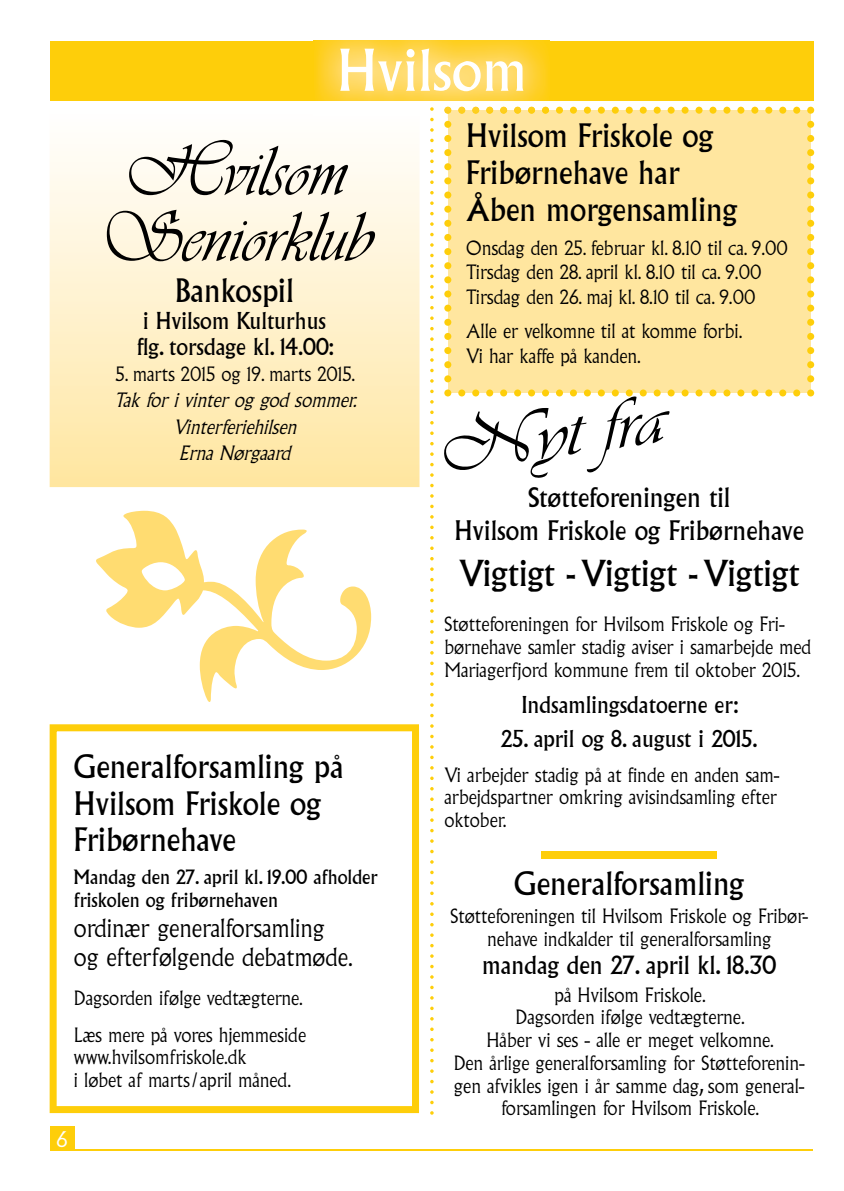
<style>
.page{position:relative;width:844px;height:1191px;background:#fff}
.page>*{position:absolute;margin:0;border:0;box-sizing:border-box;transform-origin:0 0}
.t1{font:73.5px/66px "Vivaldii";color:#000;text-align:center;scale:.95 1}
.t2{font:73.5px "Vivaldii";color:#000;scale:1.1 1}
.t3{font:56px "Albertus";color:#fff}
.t4{font:35px "Albertus";color:#000;scale:.95 1}
.t5{font:31.5px/36.8px "Albertus";color:#000;scale:.95 1}
.t6{font:26.25px/33.2px "Albertus";color:#000;text-align:center;scale:.95 1}
.t7{font:300 24.5px/29.8px "Albertus";color:#000;scale:.95 1}
.t8{font:24.5px "Albertus";color:#000;scale:.95 1}
.t9{font:22.75px/26.2px "Albertus";color:#000;scale:.95 1}
.t10{font:300 21px "Albertus";color:#fff}
.t11{font:300 19.25px/22.8px "Albertus";color:#000;scale:.95 1}
.t12{font:19.25px/22.8px "Albertus";color:#000;scale:.95 1}
.t13{font:italic 300 19.25px/26.2px "Albertus";color:#000;text-align:center;scale:.95 1}
</style>
<div class="page">
<svg style="left:50px;top:724px;width:369px;height:389px"></svg>
<div style="left:50px;top:1126px;width:24px;height:25px;background:#fece0a"></div>
<hr style="left:72px;top:1149px;width:741px;height:2px;background:#fece0a">
<svg style="left:50px;top:151px;width:369px;height:336px;background:#fff1cb"></svg>
<div style="left:444px;top:107px;width:370px;height:289px;background:#ffe69f"></div>
<div style="left:50px;top:41px;width:763px;height:60px;background:#fece0a"></div>
<img style="left:314px;top:40px;width:235px;height:78px">
<img style="left:314px;top:106px;width:105px;height:12px">
<img style="left:447px;top:110px;width:102px;height:8px">
<img style="left:458px;top:107px;width:91px;height:7px">
<svg style="left:444px;top:107px;width:7px;height:7px"></svg>
<img style="left:314px;top:41px;width:235px;height:60px">
<svg style="left:430px;top:107px;width:3px;height:1007px"></svg>
<div style="left:541px;top:851px;width:175px;height:7px;background:#fece0a"></div>
<h2 class="t3" style="left:337px;top:38px;width:192px">Hvilsom</h2>
<h1 class="t1" style="left:98px;top:139px;width:290px">Hvilsom<br>Seniorklub</h1>
<h3 class="t5" style="left:175px;top:273px;width:126px">Bankospil</h3>
<p class="t9" style="left:137px;top:308px;width:209px">i Hvilsom Kulturhus flg. torsdage kl. 14.00:</p>
<p class="t11" style="left:115px;top:363px;width:254px">5. marts 2015 og 19. marts 2015.</p>
<p class="t13" style="left:114px;top:388px;width:262px">Takforivinteroggodsommer.<br>Vinterferiehilsen<br>ErnaNørgaard</p>
<h3 class="t5" style="left:74px;top:748px;width:285px">Generalforsamling på<br>Hvilsom Friskole og<br>Fribørnehave</h3>
<p class="t12" style="left:74px;top:866px;width:321px">Mandag den 27. april kl. 19.00 afholder friskolen og fribørnehaven</p>
<p class="t7" style="left:74px;top:913px;width:295px">ordinær generalforsamling og efterfølgende debatmøde.</p>
<p class="t11" style="left:74px;top:980px;width:246px;line-height:36.8px">Dagsorden ifølge vedtægterne.<br>Læs mere på vores hjemmeside</p>
<p class="t11" style="left:74px;top:1046px;width:230px">www.hvilsomfriskole.dk<br>i løbet af marts/april måned.</p>
<p class="t10" style="left:57px;top:1127px;width:12px">6</p>
<h3 class="t5" style="left:466px;top:118px;width:287px">Hvilsom Friskole og<br>Fribørnehave har<br>Åben morgensamling</h3>
<p class="t11" style="left:466px;top:236px;width:340px;line-height:24.5px">Onsdag den 25. februar kl. 8.10 til ca. 9.00<br>Tirsdag den 28. april kl. 8.10 til ca. 9.00<br>Tirsdag den 26. maj kl. 8.10 til ca. 9.00</p>
<p class="t11" style="left:466px;top:319px;width:292px;line-height:24.5px">Alle er velkomne til at komme forbi.<br>Vi har kaffe på kanden.</p>
<h1 class="t2" style="left:432px;top:407px;width:208px;rotate:-8deg">Nyt fra</h1>
<h3 class="t6" style="left:454px;top:481px;width:369px">Støtteforeningen til<br>Hvilsom Friskole og Fribørnehave</h3>
<h3 class="t4" style="left:459px;top:552px;width:360px">Vigtigt - Vigtigt - Vigtigt</h3>
<p class="t11" style="left:444px;top:613px;width:387px">Støtteforeningen for Hvilsom Friskole og Fri&shy;børnehave samler stadig aviser i samarbejde med<br>Mariagerfjord kommune frem til oktober 2015.</p>
<p class="t9" style="left:521px;top:692px;width:230px">Indsamlingsdatoerne er:</p>
<p class="t9" style="left:501px;top:725px;width:271px">25. april og 8. august i 2015.</p>
<p class="t11" style="left:444px;top:763px;width:354px">Vi arbejder stadig på at finde en anden sam&shy;arbejdspartner omkring avisindsamling efter oktober.</p>
<h3 class="t5" style="left:514px;top:866px;width:243px">Generalforsamling</h3>
<p class="t11" style="left:450px;top:905px;width:378px;text-align:center">Støtteforeningen til Hvilsom Friskole og Fribør&shy;nehave indkalder til generalforsamling</p>
<p class="t8" style="left:482px;top:950px;width:311px">mandag den 27. april kl. 18.30</p>
<p class="t11" style="left:453px;top:983px;width:371px;text-align:center">på Hvilsom Friskole.<br>Dagsorden ifølge vedtægterne.<br>Håber vi ses - alle er meget velkomne.<br>Den årlige generalforsamling for Støtteforenin&shy;gen afvikles igen i år samme dag, som general&shy;forsamlingen for Hvilsom Friskole.</p>
</div>
